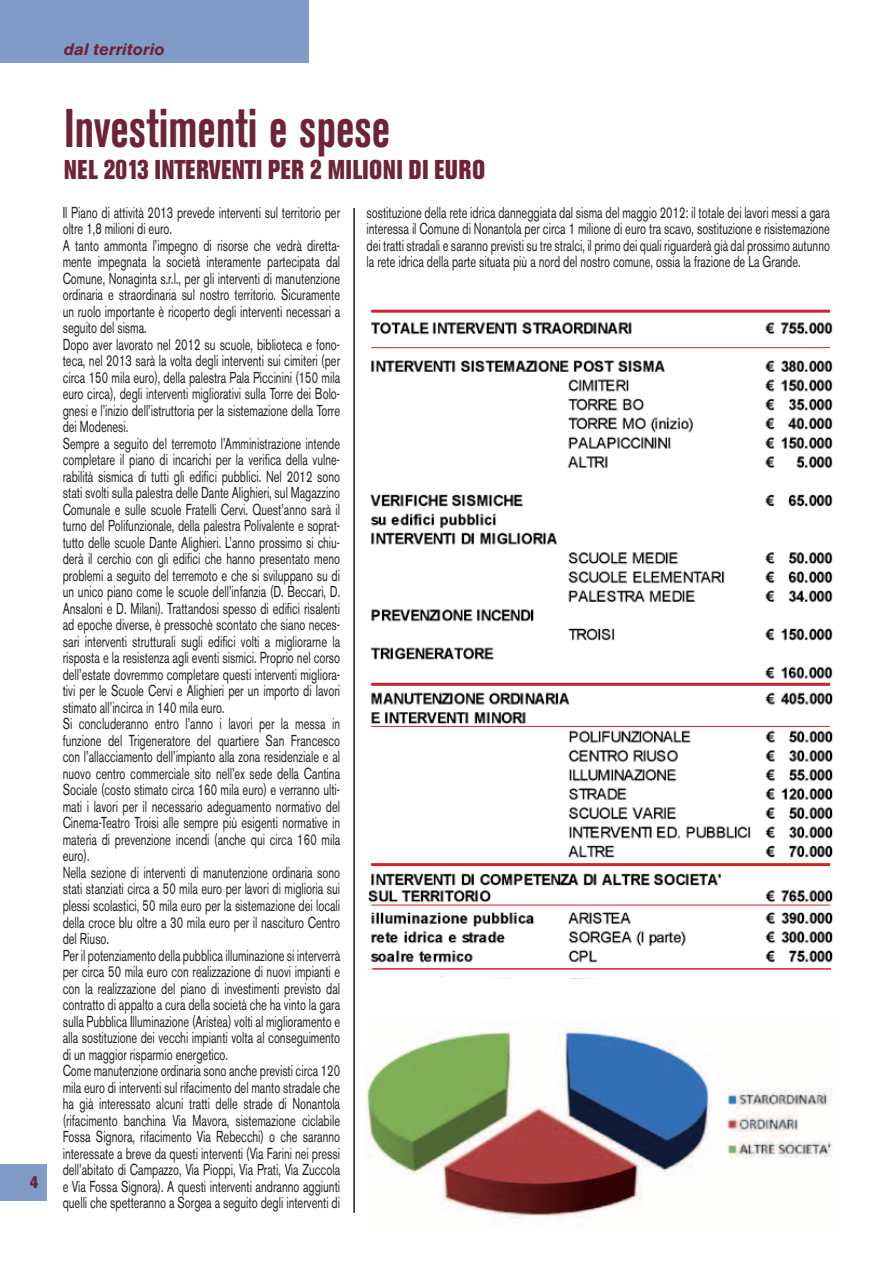
<style>
.page{position:relative;width:893px;height:1263px;background:#fff}
.page>*{position:absolute;margin:0;border:0;box-sizing:border-box;transform-origin:0 0}
.t1{font:700 condensed 54px "Akzidenz Grotesk BE";color:#6e2337;scale:.86 1}
.t2{font:800 27px "Akzidenz Grotesk BE";letter-spacing:.04em;color:#6e2337;scale:.83 1}
.t3{font:italic 700 16.5px "Akzidenz Grotesk BE";color:#6e2337}
.t4{font:800 16.5px "Akzidenz Grotesk BE";color:#6e2337}
.t5{font:15.75px/16.5px "Akzidenz Grotesk BE";color:#231f20;text-align:justify;scale:.7 1}
</style>
<div class="page">
<div style="left:0;top:1164px;width:46px;height:37px;background:#809bc7"></div>
<div style="left:0;top:0;width:308px;height:63px;background:#809bc7"></div>
<hr style="left:353px;top:208px;width:2px;height:1005px;background:#231f20">
<img style="left:368px;top:322px;width:465px;height:655px">
<hr style="left:371px;top:310px;width:459px;height:3px;background:#d1232a">
<hr style="left:371px;top:683px;width:459px;height:3px;background:#d1232a">
<hr style="left:371px;top:863px;width:459px;height:3px;background:#d1232a">
<hr style="left:371px;top:726px;width:459px;height:1px;background:#d1232a">
<hr style="left:371px;top:905px;width:459px;height:1px;background:#d1232a">
<hr style="left:372px;top:968px;width:459px;height:2px;background:#d1232a">
<hr style="left:371px;top:347px;width:459px;height:1px;background:#d1232a">
<img style="left:366px;top:1022px;width:466px;height:197px">
<p class="t4" style="left:30px;top:1173px;width:10px">4</p>
<p class="t3" style="left:64px;top:39px;width:103px">dal territorio</p>
<h1 class="t1" style="left:64px;top:98px;width:381px">Investimenti e spese</h1>
<h2 class="t2" style="left:64px;top:154px;width:509px">NEL 2013 INTERVENTI PER 2 MILIONI DI EURO</h2>
<p class="t5" style="left:367px;top:204px;width:664px">sostituzione della rete idrica danneggiata dal sisma del maggio 2012: il totale dei lavori messi a gara interessa il Comune di Nonantola per circa 1 milione di euro tra scavo, sostituzione e risistemazione dei tratti stradali e saranno previsti su tre stralci, il primo dei quali riguarderà già dal prossimo autunno la rete idrica della parte situata più a nord del nostro comune, ossia la frazione de La Grande.</p>
<p class="t5" style="left:63px;top:204px;width:398px;text-align:left">Il Piano di attività 2013 prevede interventi sul territorio per oltre 1,8 milioni di euro.<br>A tanto ammonta l’impegno di risorse che vedrà diretta&shy;mente impegnata la società interamente partecipata dal Comune, Nonaginta s.r.l., per gli interventi di manutenzione ordinaria e straordinaria sul nostro territorio. Sicuramente un ruolo importante è ricoperto degli interventi necessari a seguito del sisma.<br>Dopo aver lavorato nel 2012 su scuole, biblioteca e fono&shy;teca, nel 2013 sarà la volta degli interventi sui cimiteri (per circa 150 mila euro), della palestra Pala Piccinini (150 mila euro circa), degli interventi migliorativi sulla Torre dei Bolo&shy;gnesi e l’inizio dell’istruttoria per la sistemazione della Torre dei Modenesi.<br>Sempre a seguito del terremoto l’Amministrazione intende completare il piano di incarichi per la verifica della vulne&shy;rabilità sismica di tutti gli edifici pubblici. Nel 2012 sono stati svolti sulla palestra delle Dante Alighieri, sul Magazzino Comunale e sulle scuole Fratelli Cervi. Quest’anno sarà il turno del Polifunzionale, della palestra Polivalente e soprat&shy;tutto delle scuole Dante Alighieri. L’anno prossimo si chiu&shy;derà il cerchio con gli edifici che hanno presentato meno problemi a seguito del terremoto e che si sviluppano su di un unico piano come le scuole dell’infanzia (D. Beccari, D.<br>Ansaloni e D. Milani). Trattandosi spesso di edifici risalenti ad epoche diverse, è pressochè scontato che siano neces&shy;sari interventi strutturali sugli edifici volti a migliorarne la risposta e la resistenza agli eventi sismici. Proprio nel corso dell’estate dovremmo completare questi interventi migliora&shy;tivi per le Scuole Cervi e Alighieri per un importo di lavori stimato all’incirca in 140 mila euro.<br>Si concluderanno entro l’anno i lavori per la messa in funzione del Trigeneratore del quartiere San Francesco con l’allacciamento dell’impianto alla zona residenziale e al nuovo centro commerciale sito nell’ex sede della Cantina Sociale (costo stimato circa 160 mila euro) e verranno ulti&shy;mati i lavori per il necessario adeguamento normativo del Cinema-Teatro Troisi alle sempre più esigenti normative in materia di prevenzione incendi (anche qui circa 160 mila euro).<br>Nella sezione di interventi di manutenzione ordinaria sono stati stanziati circa a 50 mila euro per lavori di miglioria sui plessi scolastici, 50 mila euro per la sistemazione dei locali della croce blu oltre a 30 mila euro per il nascituro Centro del Riuso.<br>Per il potenziamento della pubblica illuminazione si interverrà per circa 50 mila euro con realizzazione di nuovi impianti e con la realizzazione del piano di investimenti previsto dal contratto di appalto a cura della società che ha vinto la gara sulla Pubblica Illuminazione (Aristea) volti al miglioramento e alla sostituzione dei vecchi impianti volta al conseguimento di un maggior risparmio energetico.<br>Come manutenzione ordinaria sono anche previsti circa 120 mila euro di interventi sul rifacimento del manto stradale che ha già interessato alcuni tratti delle strade di Nonantola (rifacimento banchina Via Mavora, sistemazione ciclabile Fossa Signora, rifacimento Via Rebecchi) o che saranno interessate a breve da questi interventi (Via Farini nei pressi dell’abitato di Campazzo, Via Pioppi, Via Prati, Via Zuccola e Via Fossa Signora). A questi interventi andranno aggiunti quelli che spetteranno a Sorgea a seguito degli interventi di</p>
</div>
